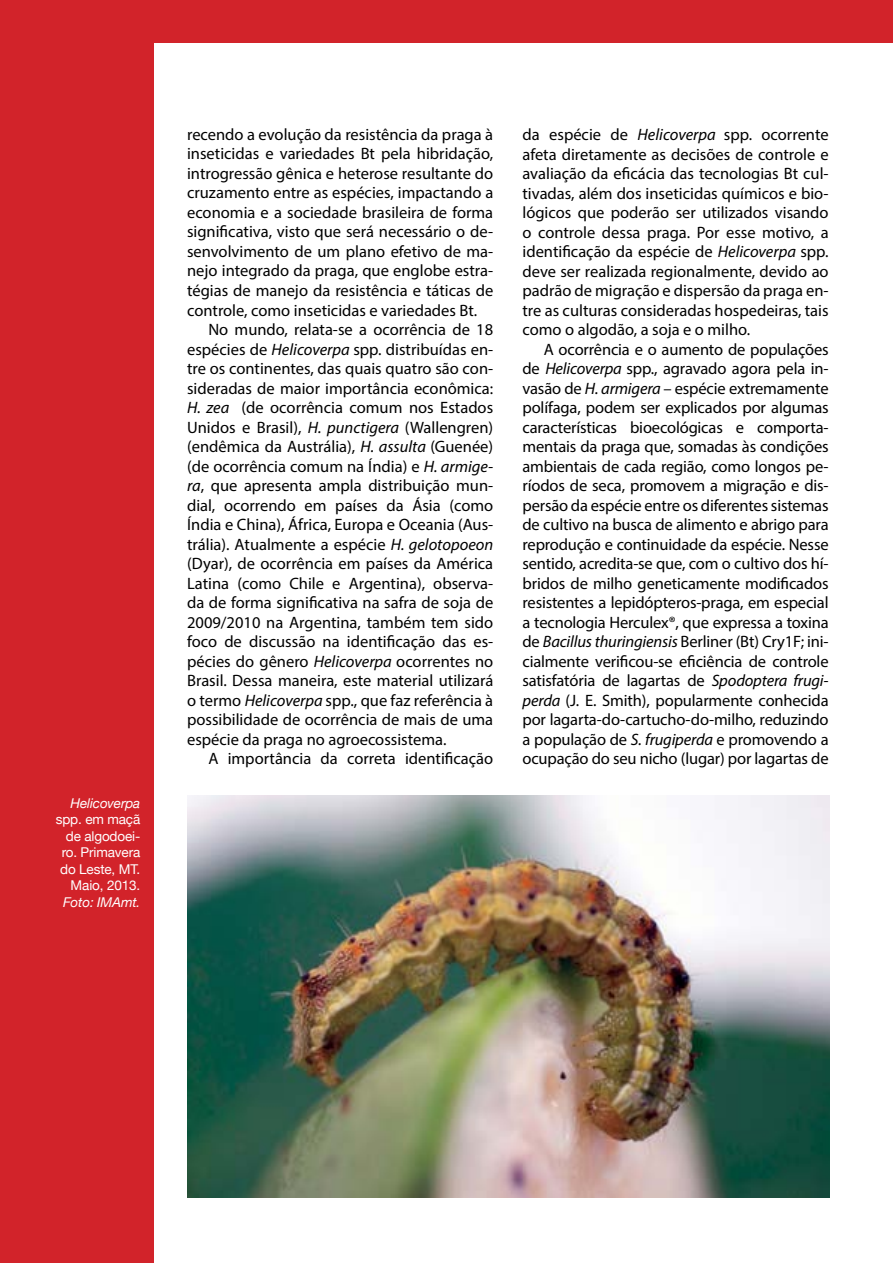
<style>
.page{position:relative;width:893px;height:1263px;background:#fff}
.page>*{position:absolute;margin:0;border:0;box-sizing:border-box;transform-origin:0 0}
.t1{font:16.5px/19.5px "Myriad Pro";color:#000;text-align:justify}
.t2{font:13.5px/16.5px "Helvetica Neue";letter-spacing:-.01em;color:#fff;text-align:right}
.t3{font:italic 13.5px "Helvetica Neue";letter-spacing:-.01em;color:#fff}
.s1{font-style:italic}
</style>
<div class="page">
<div style="left:0;top:0;width:153px;height:1263px;background:#d2232a"></div>
<div style="left:0;top:0;width:893px;height:43px;background:#d2232a"></div>
<img style="left:187px;top:795px;width:643px;height:402px">
<p class="t3" style="left:70px;top:795px;width:71px">Helicoverpa</p>
<p class="t2" style="left:56px;top:811px;width:86px">spp. em maçã de algodoei&shy;ro. Primavera do Leste, MT.<br>Maio, 2013.</p>
<p class="t3" style="left:63px;top:894px;width:79px">Foto: IMAmt.</p>
<p class="t1" style="left:187px;top:124px;width:308px">recendo a evolução da resistência da praga à</p>
<p class="t1" style="left:187px;top:144px;width:308px">inseticidas e variedades Bt pela hibridação,</p>
<p class="t1" style="left:187px;top:163px;width:308px">introgressão gênica e heterose resultante do</p>
<p class="t1" style="left:187px;top:183px;width:308px">cruzamento entre as espécies, impactando a</p>
<p class="t1" style="left:187px;top:202px;width:308px">economia e a sociedade brasileira de forma</p>
<p class="t1" style="left:187px;top:222px;width:308px">significativa, visto que será necessário o de-</p>
<p class="t1" style="left:187px;top:241px;width:308px">senvolvimento de um plano efetivo de ma-</p>
<p class="t1" style="left:187px;top:261px;width:308px">nejo integrado da praga, que englobe estra-</p>
<p class="t1" style="left:187px;top:280px;width:308px">tégias de manejo da resistência e táticas de</p>
<p class="t1" style="left:187px;top:300px;width:292px">controle, como inseticidas e variedades Bt.</p>
<p class="t1" style="left:208px;top:319px;width:286px">No mundo, relata-se a ocorrência de 18</p>
<p class="t1" style="left:187px;top:339px;width:308px">espécies de <span class="s1">Helicoverpa</span> spp. distribuídas en-</p>
<p class="t1" style="left:187px;top:358px;width:308px">tre os continentes, das quais quatro são con-</p>
<p class="t1" style="left:187px;top:378px;width:308px">sideradas de maior importância econômica:</p>
<p class="t1" style="left:187px;top:397px;width:308px"><span class="s1">H. zea</span> (de ocorrência comum nos Estados</p>
<p class="t1" style="left:187px;top:417px;width:308px">Unidos e Brasil), <span class="s1">H. punctigera</span> (Wallengren)</p>
<p class="t1" style="left:187px;top:436px;width:308px">(endêmica da Austrália), <span class="s1">H. assulta</span> (Guenée)</p>
<p class="t1" style="left:187px;top:456px;width:308px">(de ocorrência comum na Índia) e <span class="s1">H. armige-</span></p>
<p class="t1" style="left:187px;top:475px;width:308px"><span class="s1">ra</span>, que apresenta ampla distribuição mun-</p>
<p class="t1" style="left:187px;top:495px;width:308px">dial, ocorrendo em países da Ásia (como</p>
<p class="t1" style="left:187px;top:514px;width:308px">Índia e China), África, Europa e Oceania (Aus-</p>
<p class="t1" style="left:187px;top:534px;width:308px">trália). Atualmente a espécie <span class="s1">H. gelotopoeon</span></p>
<p class="t1" style="left:187px;top:553px;width:308px">(Dyar), de ocorrência em países da América</p>
<p class="t1" style="left:187px;top:573px;width:308px">Latina (como Chile e Argentina), observa-</p>
<p class="t1" style="left:187px;top:592px;width:308px">da de forma significativa na safra de soja de</p>
<p class="t1" style="left:187px;top:612px;width:308px">2009/2010 na Argentina, também tem sido</p>
<p class="t1" style="left:187px;top:631px;width:308px">foco de discussão na identificação das es-</p>
<p class="t1" style="left:187px;top:651px;width:308px">pécies do gênero <span class="s1">Helicoverpa</span> ocorrentes no</p>
<p class="t1" style="left:187px;top:670px;width:308px">Brasil. Dessa maneira, este material utilizará</p>
<p class="t1" style="left:187px;top:690px;width:308px">o termo <span class="s1">Helicoverpa</span> spp., que faz referência à</p>
<p class="t1" style="left:187px;top:709px;width:308px">possibilidade de ocorrência de mais de uma</p>
<p class="t1" style="left:187px;top:729px;width:261px">espécie da praga no agroecossistema.</p>
<p class="t1" style="left:208px;top:748px;width:286px">A importância da correta identificação</p>
<p class="t1" style="left:522px;top:124px;width:308px">da espécie de <span class="s1">Helicoverpa</span> spp. ocorrente afeta diretamente as decisões de controle e avaliação da eficácia das tecnologias Bt cul&shy;tivadas, além dos inseticidas químicos e bio&shy;lógicos que poderão ser utilizados visando o controle dessa praga. Por esse motivo, a identificação da espécie de <span class="s1">Helicoverpa</span> spp. deve ser realizada regionalmente, devido ao padrão de migração e dispersão da praga en&shy;tre as culturas consideradas hospedeiras, tais como o algodão, a soja e o milho.</p>
<p class="t1" style="left:522px;top:339px;width:308px;text-indent:21px">A ocorrência e o aumento de populações de <span class="s1">Helicoverpa</span> spp., agravado agora pela in&shy;vasão de <span class="s1">H. armigera</span> – espécie extremamente polífaga, podem ser explicados por algumas características bioecológicas e comporta&shy;mentais da praga que, somadas às condições ambientais de cada região, como longos pe&shy;ríodos de seca, promovem a migração e dis&shy;persão da espécie entre os diferentes sistemas de cultivo na busca de alimento e abrigo para reprodução e continuidade da espécie. Nesse sentido, acredita-se que, com o cultivo dos hí&shy;bridos de milho geneticamente modificados resistentes a lepidópteros-praga, em especial a tecnologia Herculex®, que expressa a toxina de <span class="s1">Bacillus thuringiensis</span> Berliner (Bt) Cry1F; ini&shy;cialmente verificou-se eficiência de controle satisfatória de lagartas de <span class="s1">Spodoptera frugi&shy;perda</span> (J. E. Smith), popularmente conhecida por lagarta-do-cartucho-do-milho, reduzindo a população de <span class="s1">S. frugiperda</span> e promovendo a ocupação do seu nicho (lugar) por lagartas de</p>
</div>
